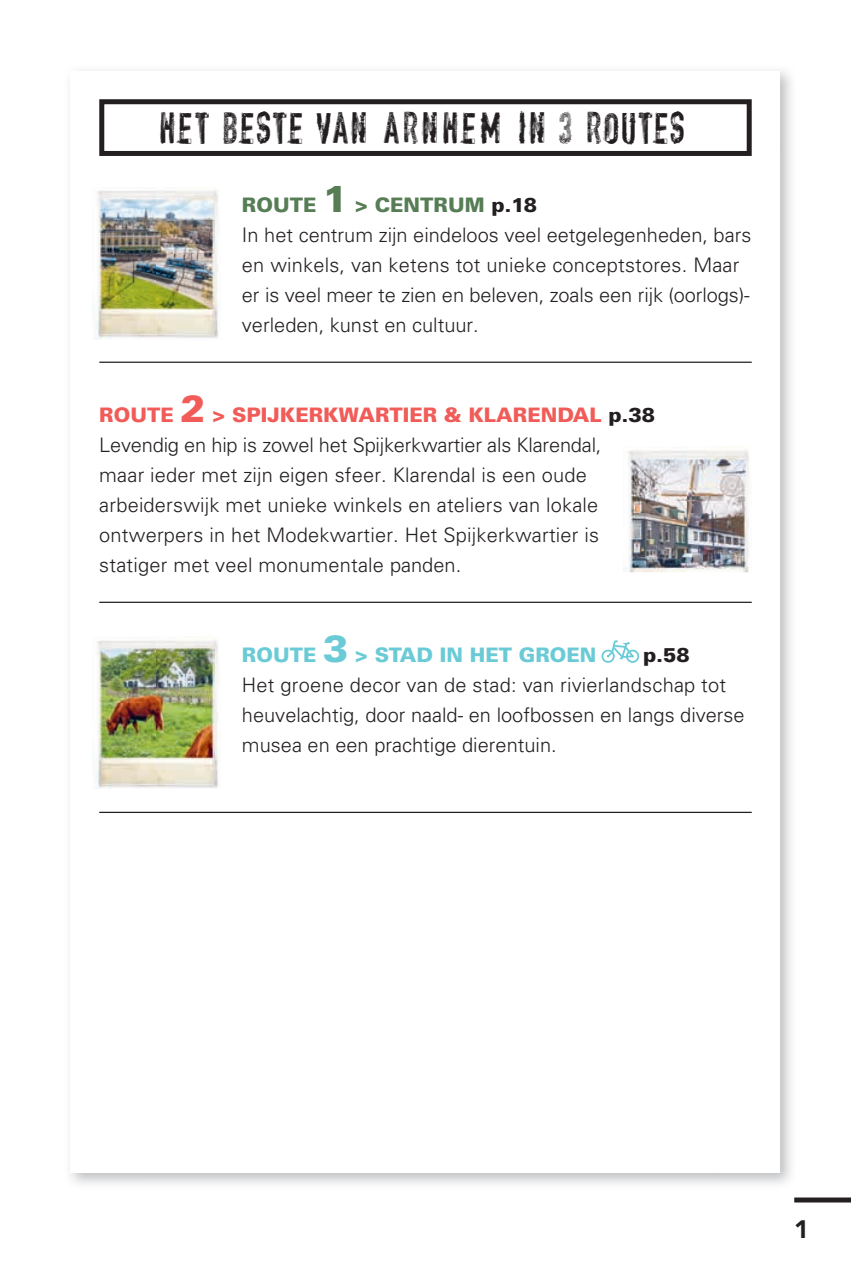
<style>
.page{position:relative;width:851px;height:1276px;background:#fff}
.page>*{position:absolute;margin:0;border:0;box-sizing:border-box;transform-origin:0 0}
.t1{font:37.5px "vtksencounter";letter-spacing:-.04em;color:#231f20}
.t2{font:900 25px "Avenir LT Std";color:#231f20}
.t3{font:300 20px/30px "Univers LT Std";letter-spacing:.01em;color:#231f20}
.t4{font:900 20px "Univers LT Std";color:#6acbd6}
.t5{font:900 20px "Univers LT Std";color:#231f20}
.s1{font-weight:900;color:#567d54}
.s2{font-weight:900;font-size:37.5px;color:#567d54}
.s3{font-weight:900}
.s4{font-weight:900;color:#f15c58}
.s5{font-weight:900;font-size:37.5px;color:#f15c58}
.s6{font-size:37.5px}
</style>
<div class="page">
<div style="left:794px;top:1197px;width:56px;height:5px;background:#231f20"></div>
<div style="left:99px;top:99px;width:652px;height:57px;border:5px solid #231f20"></div>
<hr style="left:99px;top:362px;width:652px;height:1px;background:#231f20">
<hr style="left:99px;top:812px;width:652px;height:1px;background:#231f20">
<hr style="left:99px;top:602px;width:652px;height:1px;background:#231f20">
<img style="left:95px;top:190px;width:123px;height:150px">
<img style="left:99px;top:199px;width:116px;height:110px">
<img style="left:95px;top:640px;width:123px;height:149px">
<img style="left:99px;top:648px;width:116px;height:110px">
<img style="left:623px;top:450px;width:126px;height:122px">
<img style="left:630px;top:458px;width:115px;height:110px">
<svg style="left:601px;top:640px;width:38px;height:23px"></svg>
<h1 class="t1" style="left:160px;top:109px;width:532px">HET BESTE VAN ARNHEM IN 3 ROUTES</h1>
<p class="t3" style="left:242px;top:190px;width:511px"><span class="s1">ROUTE</span> <span class="s2">1</span> <span class="s1">&gt; CENTRUM</span> <span class="s3">p.18<br></span>In het centrum zijn eindeloos veel eetgelegenheden, bars en winkels, van ketens tot unieke conceptstores. Maar er is veel meer te zien en beleven, zoals een rijk (oorlogs)- verleden, kunst en cultuur.</p>
<p class="t3" style="left:99px;top:400px;width:557px"><span class="s4">ROUTE</span> <span class="s5">2</span> <span class="s4">&gt; SPIJKERKWARTIER &amp; KLARENDAL</span> <span class="s3">p.38<br></span>Levendig en hip is zowel het Spijkerkwartier als Klarendal,<br>maar ieder met zijn eigen sfeer. Klarendal is een oude arbeiderswijk met unieke winkels en ateliers van lokale ontwerpers in het Modekwartier. Het Spijkerkwartier is statiger met veel monumentale panden.</p>
<p class="t4" style="left:242px;top:642px;width:356px">ROUTE <span class="s6">3</span> &gt; STAD IN HET GROEN</p>
<p class="t5" style="left:643px;top:642px;width:48px">p.58</p>
<p class="t3" style="left:242px;top:670px;width:504px">Het groene decor van de stad: van rivierlandschap tot heuvelachtig, door naald- en loofbossen en langs diverse musea en een prachtige dierentuin.</p>
<p class="t2" style="left:794px;top:1214px;width:16px">1</p>
</div>
